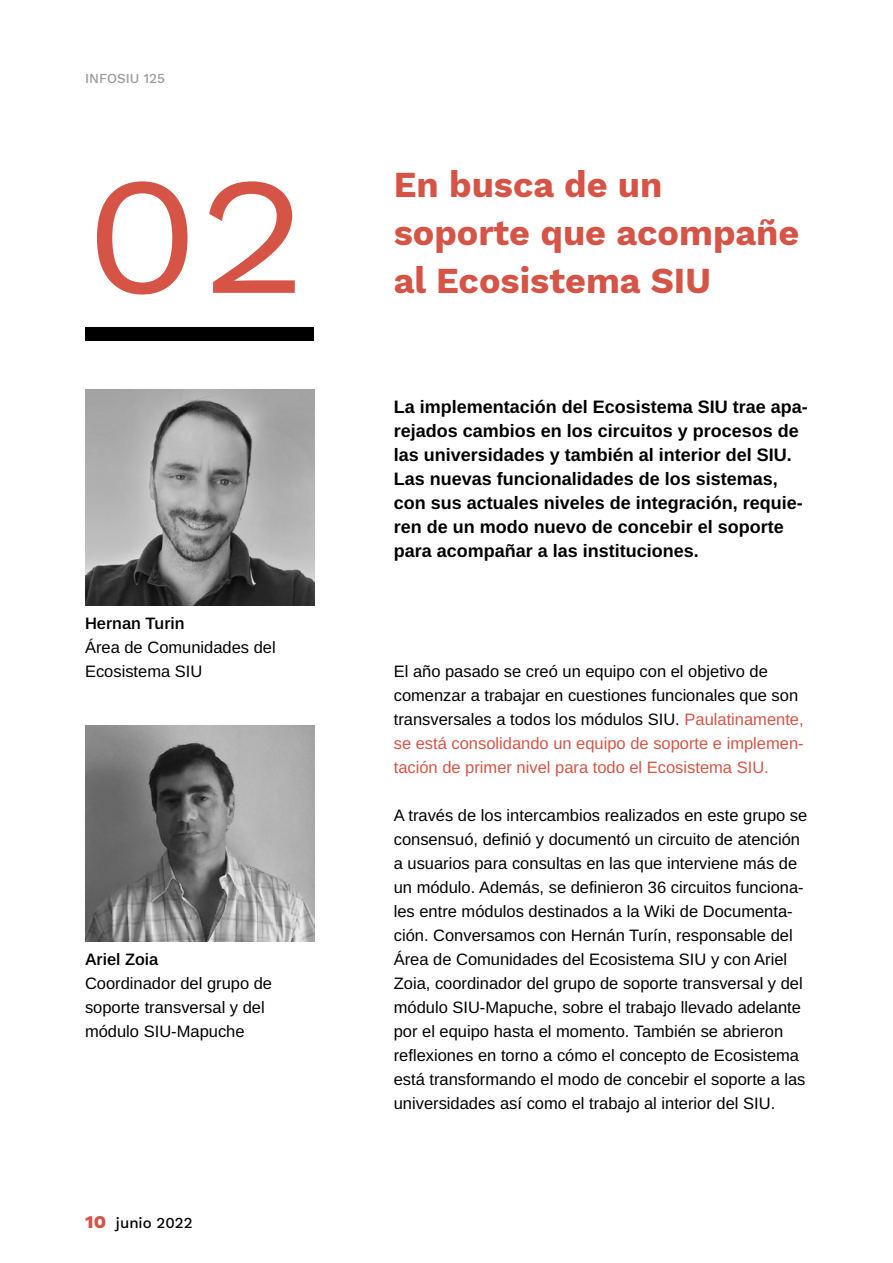
<style>
.page{position:relative;width:893px;height:1263px;background:#fff}
.page>*{position:absolute;margin:0;border:0;box-sizing:border-box;transform-origin:0 0}
.t1{font:166.35px "Work Sans";color:#d55446;scale:1.11 1}
.t2{font:700 36px/48px "Work Sans";color:#d55446}
.t3{font:700 18px/24px "Arimo";color:#000}
.t4{font:16.5px/24px "Arimo";color:#000}
.t5{font:600 16.5px "Arimo";color:#000}
.t6{font:500 15px "Work Sans";color:#000}
.t7{font:500 13.5px "Work Sans";color:#9a999f}
.s1{font-weight:700;font-size:21px;color:#d55446}
.s2{color:#d55446}
</style>
<div class="page">
<div style="left:85px;top:328px;width:229px;height:13px;background:#000"></div>
<img style="left:85px;top:725px;width:229px;height:216px">
<img style="left:85px;top:390px;width:229px;height:216px">
<p class="t7" style="left:85px;top:68px;width:81px">INFOSIU 125</p>
<h1 class="t1" style="left:85px;top:110px;width:201px">02</h1>
<p class="t5" style="left:85px;top:612px;width:101px">Hernan Turin</p>
<p class="t4" style="left:85px;top:636px;width:192px">Área de Comunidades del<br>Ecosistema SIU</p>
<p class="t5" style="left:85px;top:948px;width:75px">Ariel Zoia</p>
<p class="t4" style="left:85px;top:972px;width:189px">Coordinador del grupo de soporte transversal y del módulo SIU-Mapuche</p>
<p class="t6" style="left:85px;top:1212px;width:109px"><span class="s1">10</span> junio 2022</p>
<h2 class="t2" style="left:394px;top:159px;width:407px">En busca de un soporte que acompañe</h2>
<h2 class="t2" style="left:394px;top:255px;width:319px">al Ecosistema SIU</h2>
<p class="t3" style="left:394px;top:395px;width:416px">La implementación del Ecosistema SIU trae apa&shy;rejados cambios en los circuitos y procesos de las universidades y también al interior del SIU.<br>Las nuevas funcionalidades de los sistemas, con sus actuales niveles de integración, requie&shy;ren de un modo nuevo de concebir el soporte para acompañar a las instituciones.</p>
<p class="t4" style="left:394px;top:659px;width:412px">El año pasado se creó un equipo con el objetivo de comenzar a trabajar en cuestiones funcionales que son transversales a todos los módulos SIU. <span class="s2">Paulatinamente, se está consolidando un equipo de soporte e implemen&shy;tación de primer nivel para todo el Ecosistema SIU.</span></p>
<p class="t4" style="left:394px;top:803px;width:415px">A través de los intercambios realizados en este grupo se consensuó, definió y documentó un circuito de atención a usuarios para consultas en las que interviene más de un módulo. Además, se definieron 36 circuitos funciona&shy;les entre módulos destinados a la Wiki de Documenta&shy;ción. Conversamos con Hernán Turín, responsable del Área de Comunidades del Ecosistema SIU y con Ariel Zoia, coordinador del grupo de soporte transversal y del módulo SIU-Mapuche, sobre el trabajo llevado adelante por el equipo hasta el momento. También se abrieron reflexiones en torno a cómo el concepto de Ecosistema está transformando el modo de concebir el soporte a las universidades así como el trabajo al interior del SIU.</p>
</div>
